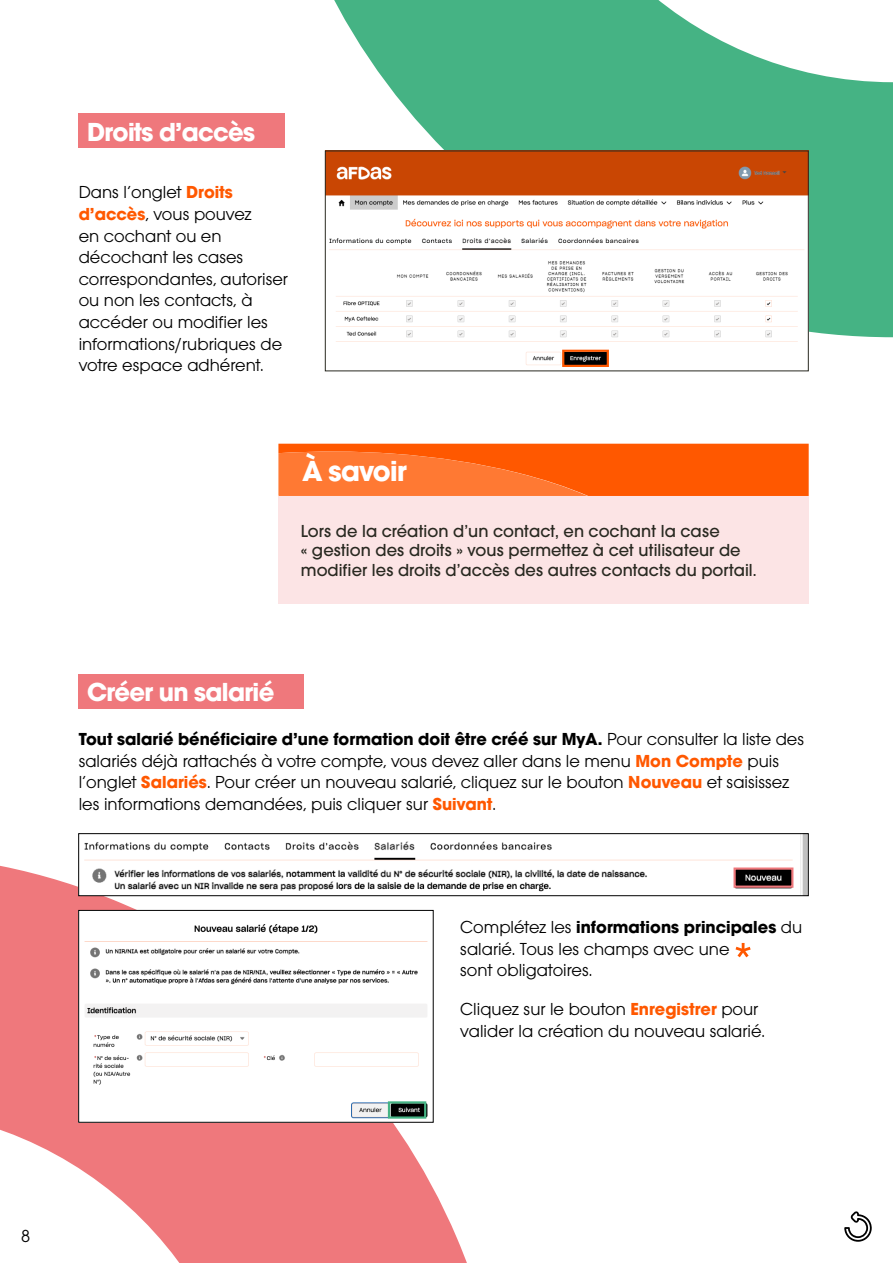
<style>
.page{position:relative;width:893px;height:1263px;background:#fff}
.page>*{position:absolute;margin:0;border:0;box-sizing:border-box;transform-origin:0 0}
.t1{font:54px "Avalon";color:#ff5800}
.t2{font:700 30px "Avalon";letter-spacing:-.025em;color:#fff}
.t3{font:700 27px "Avalon";letter-spacing:-.025em;color:#fff}
.t4{font:18px/21.6px "Avalon";color:#000}
.t5{font:500 18px/19.5px "Avalon";color:#292921}
.s1{font-weight:700;color:#ff5800}
.s2{font-weight:700}
</style>
<div class="page">
<svg style="left:844px;top:1211px;width:28px;height:31px"></svg>
<svg style="left:0;top:865px;width:507px;height:398px;fill:#ef787c"></svg>
<svg style="left:261px;top:0;width:632px;height:337px;fill:#45b384"></svg>
<div style="left:79px;top:114px;width:206px;height:34px;background:#ef787c"></div>
<img style="left:327px;top:153px;width:480px;height:212px">
<div style="left:325px;top:151px;width:484px;height:220px;border:1px solid #292921"></div>
<div style="left:278px;top:496px;width:531px;height:107px;background:#fce4e5"></div>
<svg style="left:278px;top:444px;width:531px;height:52px;background:#ff6514"></svg>
<div style="left:79px;top:674px;width:225px;height:34px;background:#ef787c"></div>
<img style="left:80px;top:835px;width:727px;height:59px">
<div style="left:78px;top:833px;width:731px;height:63px;border:1px solid #000"></div>
<img style="left:80px;top:912px;width:352px;height:209px">
<div style="left:78px;top:910px;width:356px;height:213px;border:1px solid #000"></div>
<div style="left:562px;top:350px;width:47px;height:17px;border:2px solid #ff5800"></div>
<div style="left:733px;top:867px;width:60px;height:21px;border:2px solid #ef787c"></div>
<div style="left:388px;top:1101px;width:38px;height:18px;border:2px solid #45b384"></div>
<h3 class="t3" style="left:87px;top:115px;width:169px">Droits d’accès</h3>
<p class="t4" style="left:79px;top:182px;width:211px">Dans l’onglet <span class="s1">Droits d’accès</span>, vous pouvez<br>en cochant ou en décochant les cases correspondantes, autoriser ou non les contacts, à accéder ou modifier les informations/rubriques de votre espace adhérent.</p>
<h2 class="t2" style="left:302px;top:453px;width:106px">À savoir</h2>
<p class="t5" style="left:301px;top:521px;width:457px">Lors de la création d’un contact, en cochant la case<br>« gestion des droits » vous permettez à cet utilisateur de modifier les droits d’accès des autres contacts du portail.</p>
<h3 class="t3" style="left:87px;top:676px;width:189px">Créer un salarié</h3>
<p class="t4" style="left:79px;top:728px;width:727px"><span class="s2">Tout salarié bénéficiaire d’une formation doit être créé sur MyA.</span> Pour consulter la liste des salariés déjà rattachés à votre compte, vous devez aller dans le menu <span class="s1">Mon Compte</span> puis l’onglet <span class="s1">Salariés</span>. Pour créer un nouveau salarié, cliquez sur le bouton <span class="s1">Nouveau</span> et saisissez les informations demandées, puis cliquer sur <span class="s1">Suivant</span>.</p>
<p class="t4" style="left:460px;top:916px;width:343px">Complétez les <span class="s2">informations principales</span> du salarié. Tous les champs avec une<br>sont obligatoires.</p>
<p class="t4" style="left:460px;top:998px;width:306px">Cliquez sur le bouton <span class="s1">Enregistrer</span> pour valider la création du nouveau salarié.</p>
<h1 class="t1" style="left:732px;top:930px;width:23px">*</h1>
<p class="t4" style="left:21px;top:1225px;width:11px">8</p>
</div>
